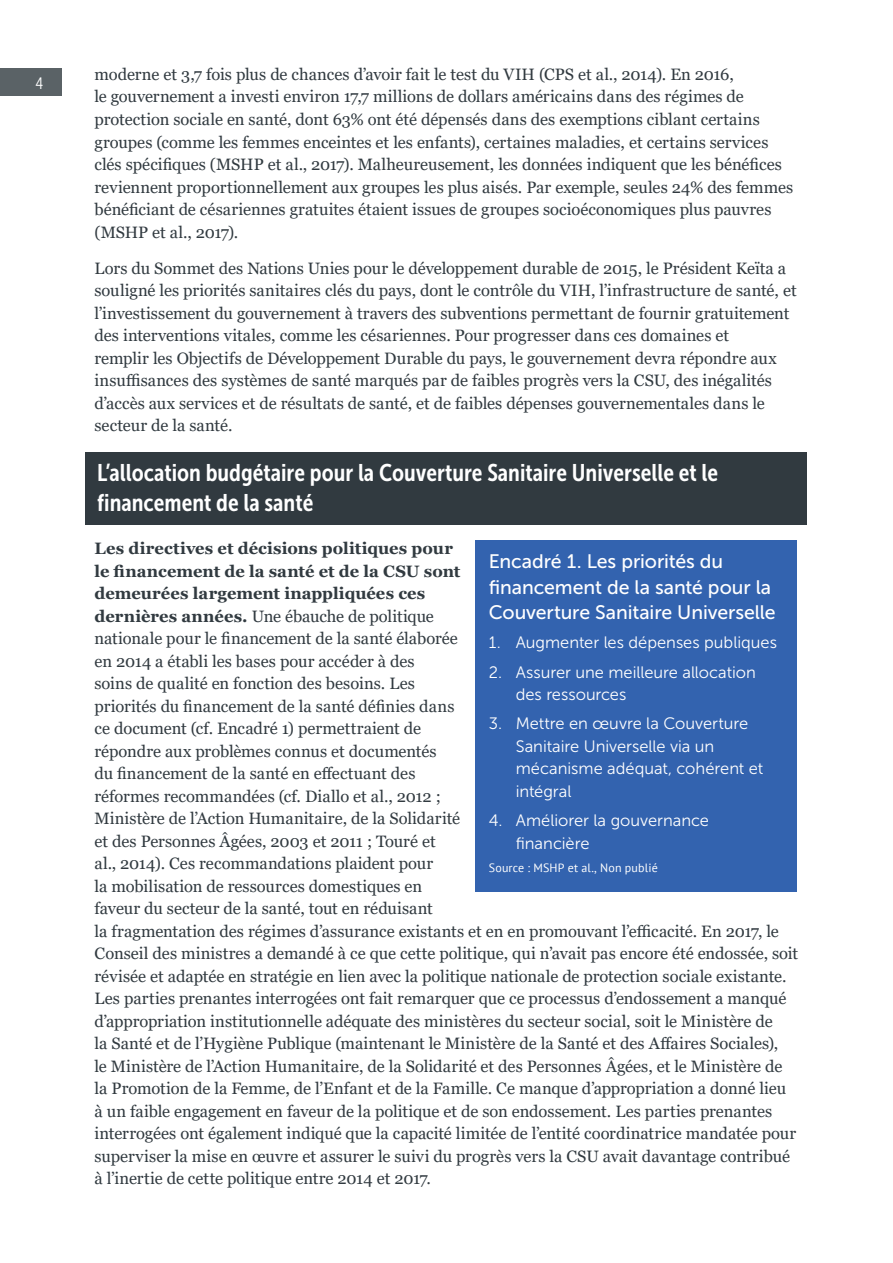
<style>
.page{position:relative;width:893px;height:1263px;background:#fff}
.page>*{position:absolute;margin:0;border:0;box-sizing:border-box;transform-origin:0 0}
.t1{font:24px/30px "Museo Sans Cond 700";color:#fff}
.Body{font:19.5px/25.5px "Museo Sans 500";letter-spacing:-.005em;color:#fff}
.Body-2{font:16.5px/22.5px "Georgia";color:#313a40}
.t2{font:16.5px/22.5px "Museo Sans 300";color:#fff}
.t3{font:16.5px "Museo Sans Cond 300";color:#fff}
.Credit{font:12px "PT Sans";letter-spacing:.015em;color:#fff}
.s1{font-weight:700}
</style>
<div class="page">
<div style="left:86px;top:453px;width:721px;height:72px;background:#313a40"></div>
<div style="left:475px;top:540px;width:322px;height:351px;background:#3363af"></div>
<div style="left:0;top:69px;width:61px;height:27px;background:#5a6266"></div>
<p class="t3" style="left:36px;top:74px;width:9px">4</p>
<p class="Body-2" style="left:94px;top:63px;width:700px">moderne et 3,7 fois plus de chances d’avoir fait le test du VIH (CPS et al., 2014). En 2016,<br>le gouvernement a investi environ 17,7 millions de dollars américains dans des régimes de protection sociale en santé, dont 63% ont été dépensés dans des exemptions ciblant certains groupes (comme les femmes enceintes et les enfants), certaines maladies, et certains services clés spécifiques (MSHP et al., 2017). Malheureusement, les données indiquent que les bénéfices reviennent proportionnellement aux groupes les plus aisés. Par exemple, seules 24% des femmes bénéficiant de césariennes gratuites étaient issues de groupes socioéconomiques plus pauvres (MSHP et al., 2017).</p>
<p class="Body-2" style="left:94px;top:257px;width:704px">Lors du Sommet des Nations Unies pour le développement durable de 2015, le Président Keïta a souligné les priorités sanitaires clés du pays, dont le contrôle du VIH, l’infrastructure de santé, et l’investissement du gouvernement à travers des subventions permettant de fournir gratuitement des interventions vitales, comme les césariennes. Pour progresser dans ces domaines et<br>remplir les Objectifs de Développement Durable du pays, le gouvernement devra répondre aux insuffisances des systèmes de santé marqués par de faibles progrès vers la CSU, des inégalités d’accès aux services et de résultats de santé, et de faibles dépenses gouvernementales dans le secteur de la santé.</p>
<h1 class="t1" style="left:97px;top:458px;width:622px">L’allocation budgétaire pour la Couverture Sanitaire Universelle et le financement de la santé</h1>
<p class="Body-2" style="left:94px;top:537px;width:705px"><span class="s1">Les directives et décisions politiques pour<br>le financement de la santé et de la CSU sont<br>demeurées largement inappliquées ces<br>dernières années.</span> Une ébauche de politique<br>nationale pour le financement de la santé élaborée<br>en 2014 a établi les bases pour accéder à des<br>soins de qualité en fonction des besoins. Les<br>priorités du financement de la santé définies dans<br>ce document (cf. Encadré 1) permettraient de<br>répondre aux problèmes connus et documentés<br>du financement de la santé en effectuant des<br>réformes recommandées (cf. Diallo et al., 2012 ;<br>Ministère de l’Action Humanitaire, de la Solidarité<br>et des Personnes Âgées, 2003 et 2011 ; Touré et<br>al., 2014). Ces recommandations plaident pour<br>la mobilisation de ressources domestiques en<br>faveur du secteur de la santé, tout en réduisant<br>la fragmentation des régimes d’assurance existants et en en promouvant l’efficacité. En 2017, le Conseil des ministres a demandé à ce que cette politique, qui n’avait pas encore été endossée, soit révisée et adaptée en stratégie en lien avec la politique nationale de protection sociale existante.<br>Les parties prenantes interrogées ont fait remarquer que ce processus d’endossement a manqué d’appropriation institutionnelle adéquate des ministères du secteur social, soit le Ministère de<br>la Santé et de l’Hygiène Publique (maintenant le Ministère de la Santé et des Affaires Sociales),<br>le Ministère de l’Action Humanitaire, de la Solidarité et des Personnes Âgées, et le Ministère de la Promotion de la Femme, de l’Enfant et de la Famille. Ce manque d’appropriation a donné lieu à un faible engagement en faveur de la politique et de son endossement. Les parties prenantes interrogées ont également indiqué que la capacité limitée de l’entité coordinatrice mandatée pour superviser la mise en œuvre et assurer le suivi du progrès vers la CSU avait davantage contribué à l’inertie de cette politique entre 2014 et 2017.</p>
<p class="Body" style="left:489px;top:549px;width:288px">Encadré 1. Les priorités du financement de la santé pour la<br>Couverture Sanitaire Universelle</p>
<p class="t2" style="left:489px;top:632px;width:290px">1. Augmenter les dépenses publiques</p>
<p class="t2" style="left:516px;top:661px;width:242px;text-indent:-27px">2. Assurer une meilleure allocation des ressources</p>
<p class="t2" style="left:516px;top:713px;width:249px;text-indent:-27px">3. Mettre en œuvre la Couverture<br>Sanitaire Universelle via un mécanisme adéquat, cohérent et intégral</p>
<p class="t2" style="left:516px;top:809px;width:195px;text-indent:-27px">4. Améliorer la gouvernance financière</p>
<p class="Credit" style="left:489px;top:860px;width:171px">Source : MSHP et al., Non publié</p>
</div>
